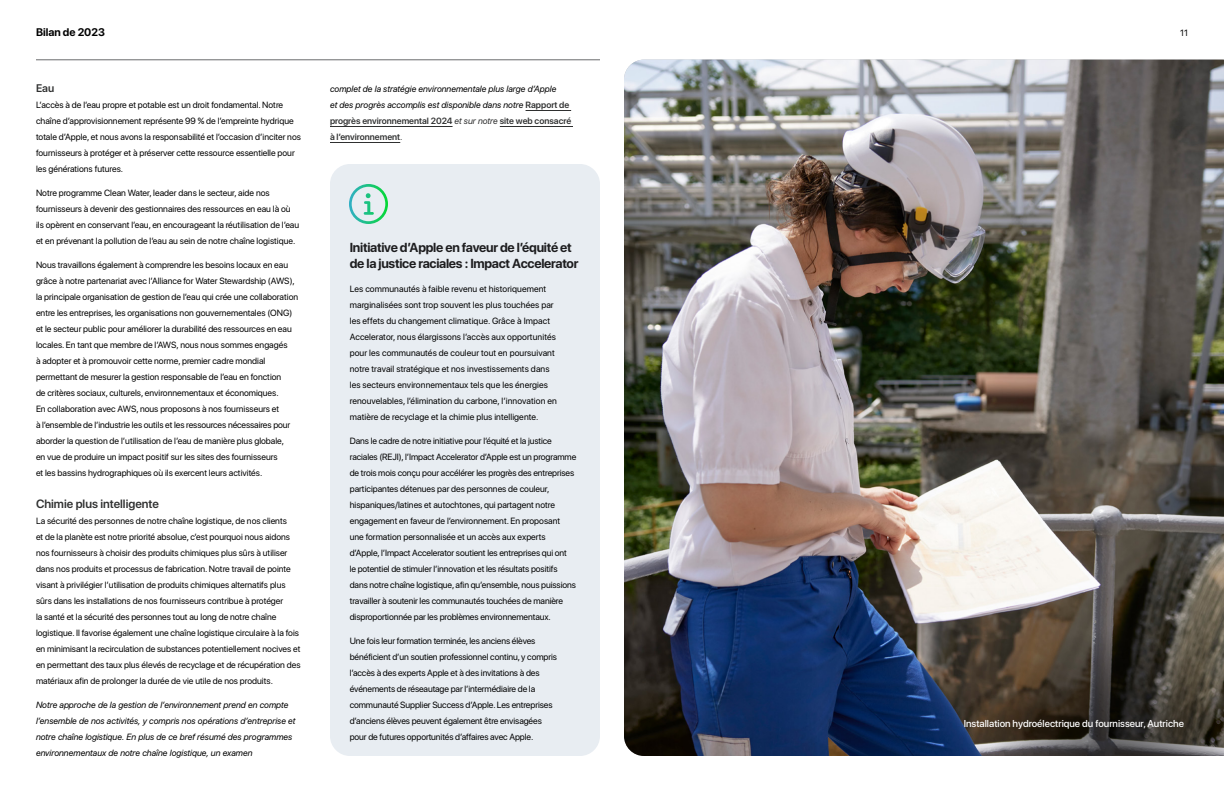
<style>
.page{position:relative;width:1224px;height:792px;background:#fff}
.page>*{position:absolute;margin:0;border:0;box-sizing:border-box;transform-origin:0 0}
.Body___Subtitles{font:700 13px/16px "SF Pro Display";letter-spacing:-.02em;color:#1d1d1f}
.Body___Sub-Subtitles{font:600 12px "SF Pro Display";color:#2f3030}
.Header___Section_Bold{font:700 11px "SF Pro Display";color:#000}
.Body___Sub-Subtitles-2{font:600 11px "SF Pro Display";color:#2f3030}
.Caption_White___Right_Aligned{font:500 10px "SF Pro Display";color:#fff}
.Body{font:9px/16px "SF Pro Display";color:#000}
.Body-2{font:italic 9px/16px "SF Pro Display";color:#000}
.s1{font-weight:600;font-style:normal;color:#2f3030}
.s2{color:#2f3030}
.s3{font-style:normal;color:#2f3030}
</style>
<div class="page">
<hr style="left:36px;top:60px;width:1152px;height:1px;background:#696b6d">
<div style="left:600px;top:44px;width:596px;height:24px;background:#fff"></div>
<img style="left:624px;top:60px;width:600px;height:528px">
<svg style="left:624px;top:588px;width:600px;height:168px;background:#363e4f"></svg>
<hr style="left:526px;top:110px;width:45px;height:1px;background:#2f3030">
<hr style="left:330px;top:126px;width:123px;height:1px;background:#2f3030">
<hr style="left:500px;top:126px;width:73px;height:1px;background:#2f3030">
<hr style="left:330px;top:142px;width:70px;height:1px;background:#2f3030">
<div style="left:330px;top:164px;width:270px;height:592px;background:#e8edf2;border-radius:20px"></div>
<svg style="left:349px;top:184px;width:39px;height:40px"></svg>
<p class="Header___Section_Bold" style="left:36px;top:26px;width:70px">Bilan de 2023</p>
<p class="Body___Sub-Subtitles-2" style="left:36px;top:80px;width:20px">Eau</p>
<p class="Body" style="left:36px;top:97px;width:267px">L’accès à de l’eau propre et potable est un droit fondamental. Notre chaîne d’approvisionnement représente 99 % de l’empreinte hydrique totale d’Apple, et nous avons la responsabilité et l’occasion d’inciter nos fournisseurs à protéger et à préserver cette ressource essentielle pour les générations futures.</p>
<p class="Body" style="left:36px;top:185px;width:265px">Notre programme Clean Water, leader dans le secteur, aide nos fournisseurs à devenir des gestionnaires des ressources en eau là où ils opèrent en conservant l’eau, en encourageant la réutilisation de l’eau et en prévenant la pollution de l’eau au sein de notre chaîne logistique.</p>
<p class="Body" style="left:36px;top:257px;width:264px">Nous travaillons également à comprendre les besoins locaux en eau grâce à notre partenariat avec l’Alliance for Water Stewardship (AWS), la principale organisation de gestion de l’eau qui crée une collaboration entre les entreprises, les organisations non gouvernementales (ONG) et le secteur public pour améliorer la durabilité des ressources en eau locales. En tant que membre de l’AWS, nous nous sommes engagés<br>à adopter et à promouvoir cette norme, premier cadre mondial permettant de mesurer la gestion responsable de l’eau en fonction<br>de critères sociaux, culturels, environnementaux et économiques.<br>En collaboration avec AWS, nous proposons à nos fournisseurs et<br>à l’ensemble de l’industrie les outils et les ressources nécessaires pour aborder la question de l’utilisation de l’eau de manière plus globale,<br>en vue de produire un impact positif sur les sites des fournisseurs<br>et les bassins hydrographiques où ils exercent leurs activités.</p>
<p class="Body___Sub-Subtitles" style="left:36px;top:495px;width:124px">Chimie plus intelligente</p>
<p class="Body" style="left:36px;top:513px;width:266px">La sécurité des personnes de notre chaîne logistique, de nos clients<br>et de la planète est notre priorité absolue, c’est pourquoi nous aidons nos fournisseurs à choisir des produits chimiques plus sûrs à utiliser dans nos produits et processus de fabrication. Notre travail de pointe visant à privilégier l’utilisation de produits chimiques alternatifs plus sûrs dans les installations de nos fournisseurs contribue à protéger<br>la santé et la sécurité des personnes tout au long de notre chaîne logistique. Il favorise également une chaîne logistique circulaire à la fois en minimisant la recirculation de substances potentiellement nocives et en permettant des taux plus élevés de recyclage et de récupération des matériaux afin de prolonger la durée de vie utile de nos produits.</p>
<p class="Body-2" style="left:36px;top:697px;width:261px">Notre approche de la gestion de l’environnement prend en compte l’ensemble de nos activités, y compris nos opérations d’entreprise et notre chaîne logistique. En plus de ce bref résumé des programmes environnementaux de notre chaîne logistique, un examen</p>
<p class="Body-2" style="left:330px;top:81px;width:243px">complet de la stratégie environnementale plus large d’Apple<br>et des progrès accomplis est disponible dans notre <span class="s1">Rapport de progrès environnemental 2024</span> <span class="s2">et sur notre</span> <span class="s1">site web consacré à l’environnement</span><span class="s3">.</span></p>
<p class="Body___Subtitles" style="left:350px;top:240px;width:230px">Initiative d’Apple en faveur de l’équité et de la justice raciales : Impact Accelerator</p>
<p class="Body" style="left:350px;top:281px;width:209px">Les communautés à faible revenu et historiquement marginalisées sont trop souvent les plus touchées par les effets du changement climatique. Grâce à Impact Accelerator, nous élargissons l’accès aux opportunités pour les communautés de couleur tout en poursuivant notre travail stratégique et nos investissements dans les secteurs environnementaux tels que les énergies renouvelables, l’élimination du carbone, l’innovation en matière de recyclage et la chimie plus intelligente.</p>
<p class="Body" style="left:350px;top:433px;width:228px">Dans le cadre de notre initiative pour l’équité et la justice raciales (REJI), l’Impact Accelerator d’Apple est un programme de trois mois conçu pour accélérer les progrès des entreprises participantes détenues par des personnes de couleur, hispaniques/latines et autochtones, qui partagent notre engagement en faveur de l’environnement. En proposant une formation personnalisée et un accès aux experts d’Apple, l’Impact Accelerator soutient les entreprises qui ont<br>le potentiel de stimuler l’innovation et les résultats positifs dans notre chaîne logistique, afin qu’ensemble, nous puissions travailler à soutenir les communautés touchées de manière disproportionnée par les problèmes environnementaux.</p>
<p class="Body" style="left:350px;top:633px;width:209px">Une fois leur formation terminée, les anciens élèves bénéficient d’un soutien professionnel continu, y compris l’accès à des experts Apple et à des invitations à des événements de réseautage par l’intermédiaire de la communauté Supplier Success d’Apple. Les entreprises d’anciens élèves peuvent également être envisagées pour de futures opportunités d’affaires avec Apple.</p>
<p class="Body" style="left:1180px;top:25px;width:9px">11</p>
<p class="Caption_White___Right_Aligned" style="left:964px;top:716px;width:222px">Installation hydroélectrique du fournisseur, Autriche</p>
</div>
